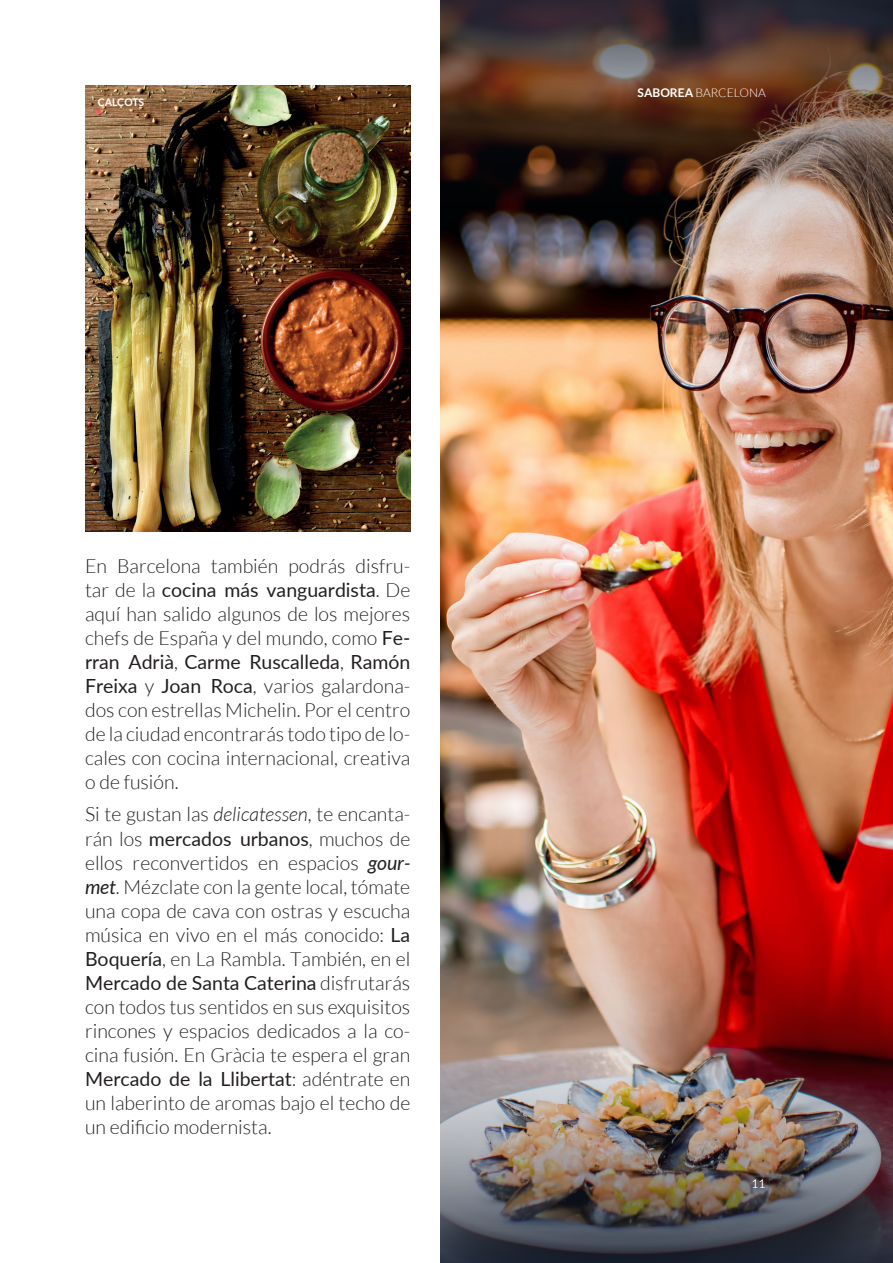
<style>
.page{position:relative;width:893px;height:1263px;background:#fff}
.page>*{position:absolute;margin:0;border:0;box-sizing:border-box;transform-origin:0 0}
.Body{font:300 19.5px/24px "Lato";color:#231f20;text-align:justify}
.t1{font:300 12px "Lato";color:#fff}
.PIE_ARRIBA{font:700 10.5px "Lato";color:#fff}
.s1{font-weight:400}
.s2{font-style:italic}
.s3{font-weight:400;font-style:italic}
.s4{font-weight:700}
</style>
<div class="page">
<img style="left:440px;top:344px;width:453px;height:570px">
<img style="left:440px;top:914px;width:453px;height:349px">
<img style="left:85px;top:85px;width:325px;height:446px">
<img style="left:440px;top:0;width:453px;height:344px">
<p class="PIE_ARRIBA" style="left:98px;top:96px;width:48px">CALÇOTS</p>
<p class="Body" style="left:85px;top:554px;width:327px">En Barcelona también podrás disfru&shy;tar de la <span class="s1">cocina más vanguardista</span>. De aquí han salido algunos de los mejores chefs de España y del mundo, como <span class="s1">Fe&shy;rran Adrià</span>, <span class="s1">Carme Ruscalleda</span>, <span class="s1">Ramón Freixa</span> y <span class="s1">Joan Roca</span>, varios galardona&shy;dos con estrellas Michelin. Por el centro de la ciudad encontrarás todo tipo de lo&shy;cales con cocina internacional, creativa o de fusión.</p>
<p class="Body" style="left:85px;top:802px;width:327px">Si te gustan las <span class="s2">delicatessen</span>, te encanta&shy;rán los <span class="s1">mercados urbanos</span>, muchos de ellos reconvertidos en espacios <span class="s3">gour&shy;met</span>. Mézclate con la gente local, tómate una copa de cava con ostras y escucha música en vivo en el más conocido: <span class="s1">La Boquería</span>, en La Rambla. También, en el <span class="s1">Mercado de Santa Caterina</span> disfrutarás con todos tus sentidos en sus exquisitos rincones y espacios dedicados a la co&shy;cina fusión. En Gràcia te espera el gran <span class="s1">Mercado de la Llibertat</span>: adéntrate en un laberinto de aromas bajo el techo de un edificio modernista.</p>
<p class="t1" style="left:638px;top:86px;width:130px"><span class="s4">SABOREA</span> BARCELONA</p>
<p class="t1" style="left:751px;top:1177px;width:15px">11</p>
</div>
